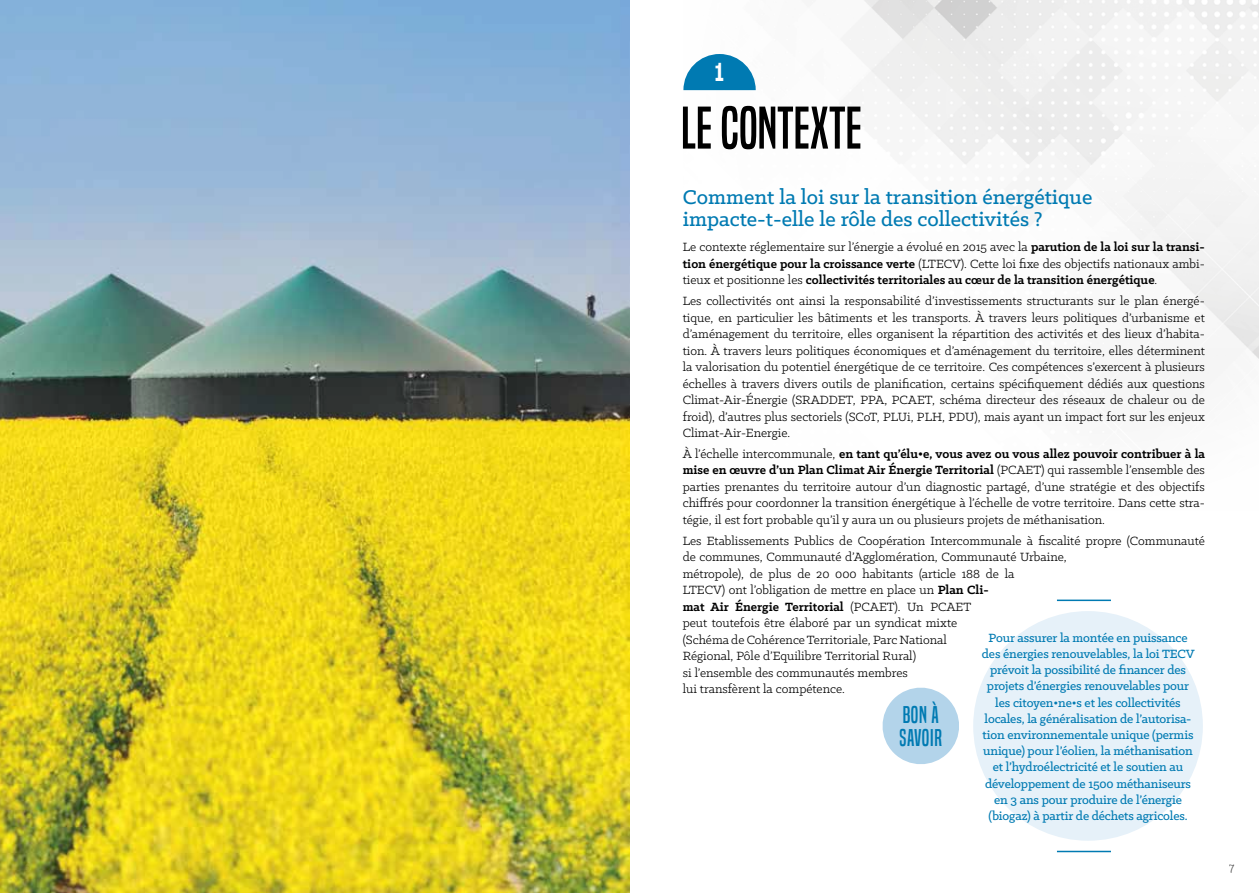
<style>
.page{position:relative;width:1259px;height:893px;background:#fff}
.page>*{position:absolute;margin:0;border:0;box-sizing:border-box;transform-origin:0 0}
.t1{font:55.5px "Built Titling Rg";color:#000}
.t2{font:24px "Built Titling Sb";color:#fff}
.t3{font:500 22.5px/22.5px "Klinic Slab";color:#007ab2}
.t4{font:22.35px/22.4px "Built Titling Rg";letter-spacing:.03em;color:#007ab2}
.t5{font:13.5px/16.5px "Klinic Slab";color:#000;text-align:justify}
.t6{font:500 13.5px/16.2px "Klinic Slab";letter-spacing:-.01em;color:#007ab2;text-align:center}
.s1{font-weight:700}
</style>
<div class="page">
<img style="left:683px;top:0;width:576px;height:405px">
<svg style="left:683px;top:54px;width:72px;height:36px"></svg>
<img style="left:0;top:0;width:629px;height:893px">
<div style="left:973px;top:611px;width:229px;height:230px;background:#e6f1f9;border-radius:50%"></div>
<svg style="left:882px;top:687px;width:77px;height:77px"></svg>
<hr style="left:1057px;top:600px;width:54px;height:1px;background:#007ab2">
<hr style="left:1057px;top:851px;width:54px;height:1px;background:#007ab2">
<h2 class="t2" style="left:715px;top:58px;width:11px">1</h2>
<h1 class="t1" style="left:681px;top:95px;width:182px">LE CONTEXTE</h1>
<h3 class="t3" style="left:683px;top:185px;width:411px">Comment la loi sur la transition énergétique impacte-t-elle le rôle des collectivités ?</h3>
<p class="t5" style="left:683px;top:239px;width:524px">Le contexte réglementaire sur l’énergie a évolué en 2015 avec la <span class="s1">parution de la loi sur la transi&shy;tion énergétique pour la croissance verte</span> (LTECV). Cette loi fixe des objectifs nationaux ambi&shy;tieux et positionne les <span class="s1">collectivités territoriales au cœur de la transition énergétique</span>.</p>
<p class="t5" style="left:683px;top:292px;width:524px">Les collectivités ont ainsi la responsabilité d’investissements structurants sur le plan énergé&shy;tique, en particulier les bâtiments et les transports. À travers leurs politiques d’urbanisme et d’aménagement du territoire, elles organisent la répartition des activités et des lieux d’habita&shy;tion. À travers leurs politiques économiques et d’aménagement du territoire, elles déterminent la valorisation du potentiel énergétique de ce territoire. Ces compétences s’exercent à plusieurs échelles à travers divers outils de planification, certains spécifiquement dédiés aux questions Climat-Air-Énergie (SRADDET, PPA, PCAET, schéma directeur des réseaux de chaleur ou de froid), d’autres plus sectoriels (SCoT, PLUi, PLH, PDU), mais ayant un impact fort sur les enjeux Climat-Air-Energie.</p>
<p class="t5" style="left:683px;top:445px;width:524px">À l’échelle intercommunale, <span class="s1">en tant qu’élu•e, vous avez ou vous allez pouvoir contribuer à la mise en œuvre d’un Plan Climat Air Énergie Territorial</span> (PCAET) qui rassemble l’ensemble des parties prenantes du territoire autour d’un diagnostic partagé, d’une stratégie et des objectifs chiffrés pour coordonner la transition énergétique à l’échelle de votre territoire. Dans cette stra&shy;tégie, il est fort probable qu’il y aura un ou plusieurs projets de méthanisation.</p>
<p class="t5" style="left:683px;top:532px;width:524px;text-align:left">Les Etablissements Publics de Coopération Intercommunale à fiscalité propre (Communauté de communes, Communauté d’Agglomération, Communauté Urbaine,<br>métropole), de plus de 20 000 habitants (article 188 de la<br>LTECV) ont l’obligation de mettre en place un <span class="s1">Plan Cli-<br>mat Air Énergie Territorial</span> (PCAET). Un PCAET<br>peut toutefois être élaboré par un syndicat mixte<br>(Schéma de Cohérence Territoriale, Parc National<br>Régional, Pôle d’Equilibre Territorial Rural)<br>si l’ensemble des communautés membres<br>lui transfèrent la compétence.</p>
<h3 class="t4" style="left:899px;top:704px;width:44px">BON À<br>SAVOIR</h3>
<p class="t6" style="left:982px;top:629px;width:214px">Pour assurer la montée en puissance des énergies renouvelables, la loi TECV prévoit la possibilité de financer des projets d’énergies renouvelables pour les citoyen•ne•s et les collectivités locales, la généralisation de l’autorisa&shy;tion environnementale unique (permis unique) pour l’éolien, la méthanisation et l’hydroélectricité et le soutien au développement de 1500 méthaniseurs en 3 ans pour produire de l’énergie (biogaz) à partir de déchets agricoles.</p>
<p class="t5" style="left:1228px;top:858px;width:8px">7</p>
</div>
